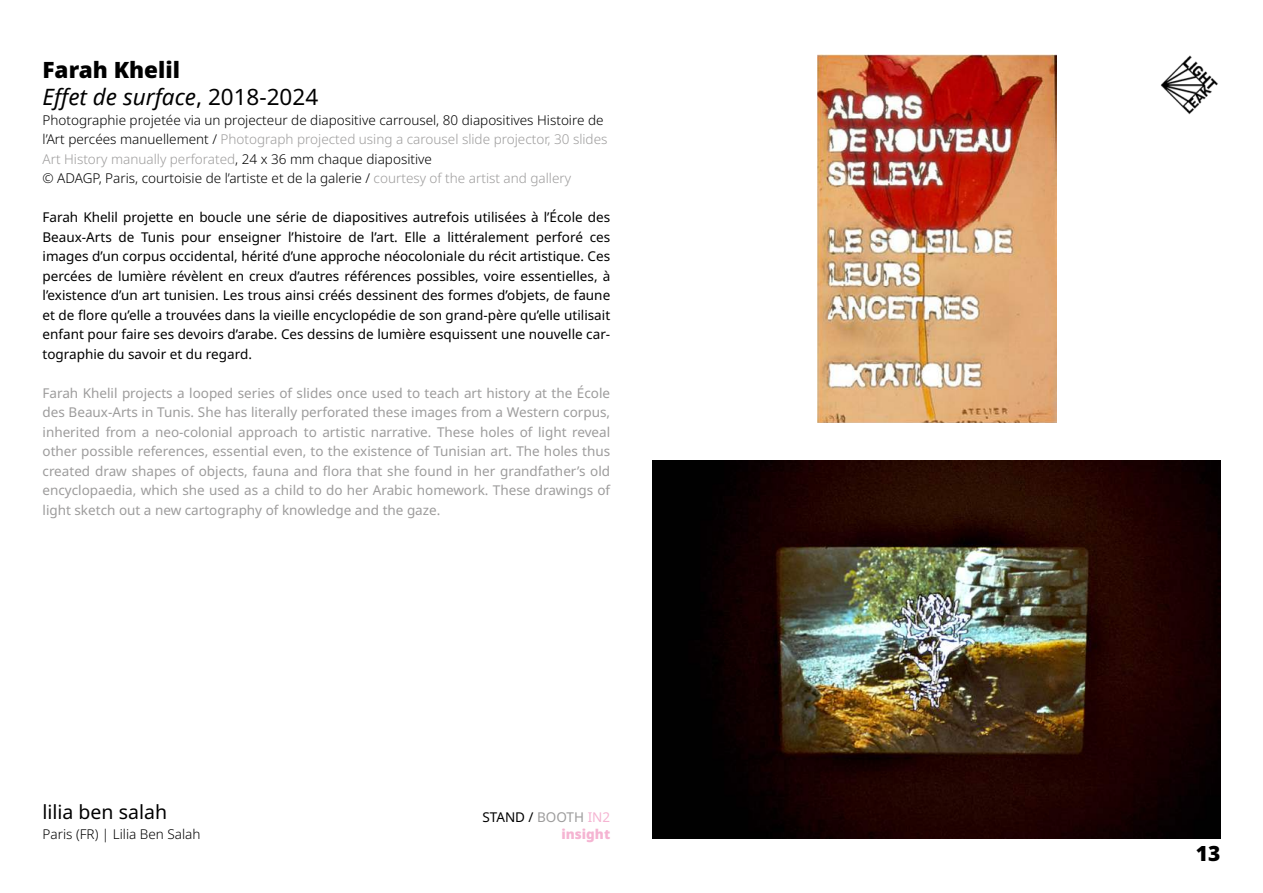
<style>
.page{position:relative;width:1263px;height:893px;background:#fff}
.page>*{position:absolute;margin:0;border:0;box-sizing:border-box;transform-origin:0 0}
.t1{font:italic 22.5px/27px "Noto Sans";color:#000}
.t2{font:900 21px "Noto Sans";color:#000}
.t3{font:19.5px "Noto Sans";color:#000}
.t4{font:13.5px/19.5px "Noto Sans";color:#000;text-align:justify}
.t5{font:13.5px/19.5px "Noto Sans";color:#9d9c9c;text-align:justify}
.t6{font:300 13.5px/19.5px "Noto Sans";color:#000}
.t7{font:900 13.5px/16.2px "Noto Sans";color:#f5b4d2;text-align:right}
.s1{font-weight:900;font-style:normal}
.s2{font-style:normal}
.s3{color:#9d9c9c}
.s4{font-weight:400;color:#000}
.s5{font-weight:400;color:#9d9c9c}
.s6{font-weight:400}
</style>
<div class="page">
<img style="left:1161px;top:55px;width:57px;height:60px">
<img style="left:817px;top:54px;width:239px;height:368px">
<img style="left:653px;top:460px;width:568px;height:379px">
<h1 class="t1" style="left:43px;top:59px;width:277px"><span class="s1">Farah Khelil<br></span>Effet de surface<span class="s2">, 2018-2024</span></h1>
<p class="t6" style="left:43px;top:111px;width:566px">Photographie projetée via un projecteur de diapositive carrousel, 80 diapositives Histoire de l’Art percées manuellement / <span class="s3">Photograph projected using a carousel slide projector, 30 slides Art History manually perforated</span>, 24 x 36 mm chaque diapositive<br>© ADAGP, Paris, courtoisie de l’artiste et de la galerie / <span class="s3">courtesy of the artist and gallery</span></p>
<p class="t4" style="left:43px;top:209px;width:569px">Farah Khelil projette en boucle une série de diapositives autrefois utilisées à l’École des Beaux-Arts de Tunis pour enseigner l’histoire de l’art. Elle a littéralement perforé ces images d’un corpus occidental, hérité d’une approche néocoloniale du récit artistique. Ces percées de lumière révèlent en creux d’autres références possibles, voire essentielles, à l’existence d’un art tunisien. Les trous ainsi créés dessinent des formes d’objets, de faune et de flore qu’elle a trouvées dans la vieille encyclopédie de son grand-père qu’elle utilisait enfant pour faire ses devoirs d’arabe. Ces dessins de lumière esquissent une nouvelle car&shy;tographie du savoir et du regard.</p>
<p class="t5" style="left:43px;top:384px;width:569px">Farah Khelil projects a looped series of slides once used to teach art history at the École des Beaux-Arts in Tunis. She has literally perforated these images from a Western corpus, inherited from a neo-colonial approach to artistic narrative. These holes of light reveal other possible references, essential even, to the existence of Tunisian art. The holes thus created draw shapes of objects, fauna and flora that she found in her grandfather’s old encyclopaedia, which she used as a child to do her Arabic homework. These drawings of light sketch out a new cartography of knowledge and the gaze.</p>
<h3 class="t3" style="left:43px;top:804px;width:126px">lilia ben salah</h3>
<p class="t6" style="left:43px;top:825px;width:159px">Paris (FR) | Lilia Ben Salah</p>
<p class="t7" style="left:482px;top:811px;width:129px"><span class="s4">STAND /</span> <span class="s5">BOOTH</span> <span class="s6">IN2 </span>insight</p>
<h2 class="t2" style="left:1196px;top:845px;width:26px">13</h2>
</div>
